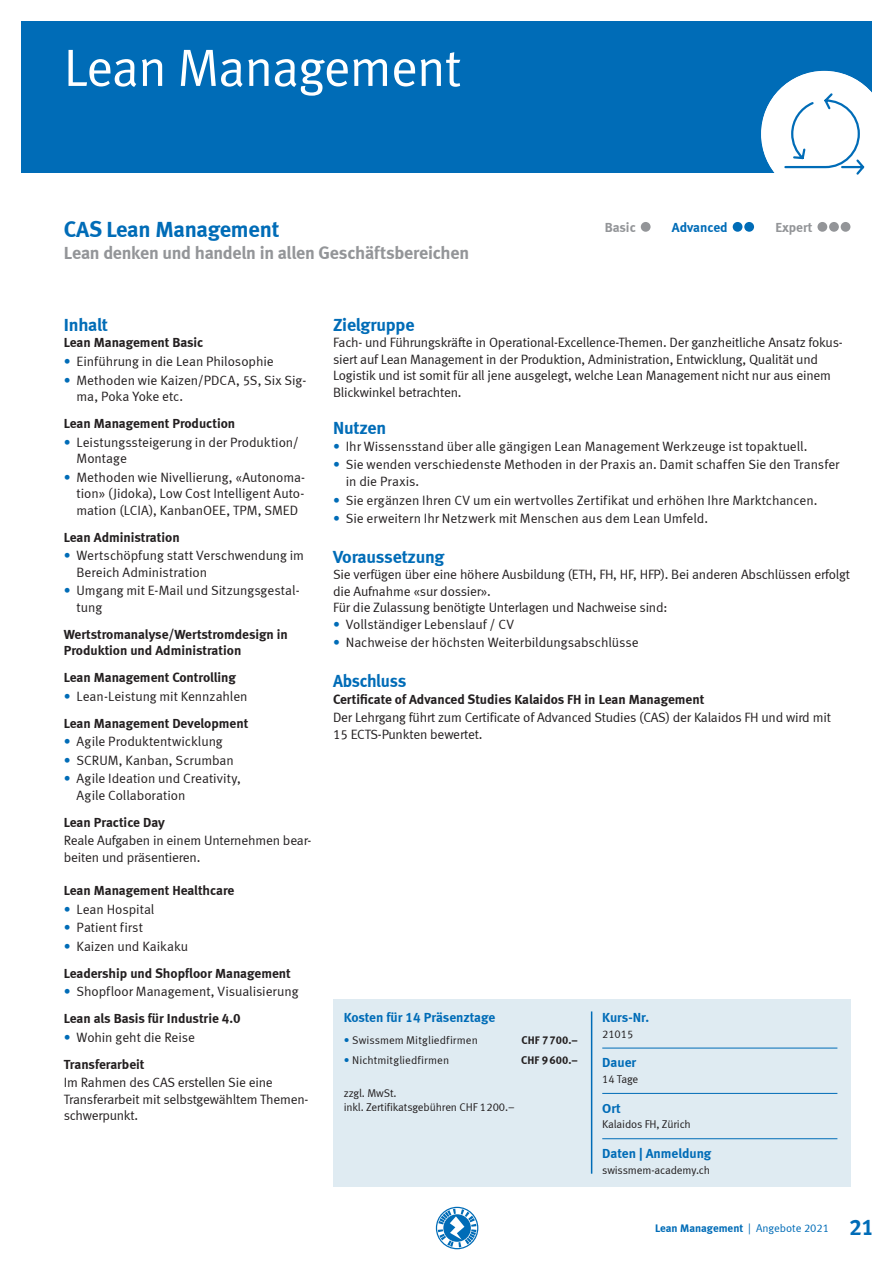
<style>
.page{position:relative;width:893px;height:1263px;background:#fff}
.page>*{position:absolute;margin:0;border:0;box-sizing:border-box;transform-origin:0 0}
.Titel_Kapitel__35_Pt{font:52.5px "Meta Normal LF";letter-spacing:-.015em;color:#fff}
.Titel_Kurs__blau_15{font:22.5px "Meta Bold LF";letter-spacing:-.01em;color:#006cb7}
.Untertitel_Kurs__gra{font:18px "Meta Bold LF";letter-spacing:-.015em;color:#939598}
.Titel_Inhalt__blau_1{font:18px "Meta Bold LF";letter-spacing:-.01em;color:#006cb7}
.Titel_Inhalt__blau_1-2{font:18px "Meta Bold LF";letter-spacing:-.01em;color:#006cb7;scale:.95 1}
.Copy__9_Pt{font:13.5px/16.5px "Meta Normal LF";letter-spacing:-.01em;color:#231f20}
.Untertitel_Inhalt__s{font:13.5px/16.5px "Meta Bold LF";color:#231f20}
.Titel_Box_ohne_Linie{font:13.5px "Meta Bold LF";color:#006cb7}
.Titel_Box__Linie_0_2{font:13.5px "Meta Bold LF";color:#006cb7}
.Kurslevel__grau_9_Pt{font:13.5px "Meta Bold LF";color:#939598}
.Titel_Box_Kurs-Nr{font:13.5px "Meta Bold LF";letter-spacing:-.005em;color:#006cb7}
.Copy_Box__7_5_Pt{font:11.25px "Meta Normal LF";letter-spacing:-.01em;color:#231f20}
.t1{font:11.25px "Meta Bold LF";color:#006cb7}
.t2{font:11.25px "Meta Bold LF";letter-spacing:.01em;color:#231f20}
.s1{color:#006cb7}
.s2{font-family:"Meta Normal LF"}
.s3{font-size:22.5px}
</style>
<div class="page">
<svg style="left:436px;top:1207px;width:42px;height:42px"></svg>
<div style="left:21px;top:21px;width:851px;height:152px;background:#006cb7"></div>
<div style="left:761px;top:71px;width:126px;height:126px;background:#fff;border-radius:50%"></div>
<svg style="left:784px;top:93px;width:81px;height:82px"></svg>
<div style="left:333px;top:999px;width:517px;height:187px;background:#dfebf2"></div>
<hr style="left:591px;top:1011px;width:1px;height:163px;background:#006cb7">
<hr style="left:602px;top:1048px;width:235px;height:1px;background:#006cb7">
<hr style="left:602px;top:1093px;width:235px;height:1px;background:#006cb7">
<hr style="left:602px;top:1138px;width:235px;height:1px;background:#006cb7">
<div style="left:641px;top:222px;width:10px;height:10px;background:#939598;border-radius:50%"></div>
<div style="left:733px;top:222px;width:9px;height:10px;background:#006cb7;border-radius:50%"></div>
<div style="left:744px;top:222px;width:10px;height:10px;background:#006cb7;border-radius:50%"></div>
<div style="left:817px;top:222px;width:10px;height:10px;background:#939598;border-radius:50%"></div>
<div style="left:829px;top:222px;width:10px;height:10px;background:#939598;border-radius:50%"></div>
<div style="left:841px;top:222px;width:9px;height:10px;background:#939598;border-radius:50%"></div>
<p class="Titel_Kapitel__35_Pt" style="left:64px;top:37px;width:399px">Lean Management</p>
<p class="Titel_Kurs__blau_15" style="left:64px;top:216px;width:217px">CAS Lean Management</p>
<p class="Untertitel_Kurs__gra" style="left:64px;top:242px;width:407px">Lean denken und handeln in allen Geschäftsbereichen</p>
<p class="Kurslevel__grau_9_Pt" style="left:605px;top:219px;width:32px">Basic</p>
<p class="Titel_Box_ohne_Linie" style="left:672px;top:219px;width:57px">Advanced</p>
<p class="Kurslevel__grau_9_Pt" style="left:775px;top:219px;width:39px">Expert</p>
<p class="Titel_Inhalt__blau_1" style="left:64px;top:314px;width:46px">Inhalt</p>
<p class="Untertitel_Inhalt__s" style="left:64px;top:334px;width:141px">Lean Management Basic</p>
<p class="Copy__9_Pt" style="left:64px;top:353px;width:211px"><span class="s1">•</span> Einführung in die Lean Philosophie</p>
<p class="Copy__9_Pt" style="left:77px;top:371px;width:231px;text-indent:-13px"><span class="s1">•</span> Methoden wie Kaizen/PDCA, 5S, Six Sig&shy;ma, Poka Yoke etc.</p>
<p class="Untertitel_Inhalt__s" style="left:64px;top:415px;width:173px">Lean Management Production</p>
<p class="Copy__9_Pt" style="left:77px;top:433px;width:224px;text-indent:-13px"><span class="s1">•</span> Leistungssteigerung in der Produktion/<br>Montage</p>
<p class="Copy__9_Pt" style="left:77px;top:468px;width:230px;text-align:justify;text-indent:-13px"><span class="s1">•</span> Methoden wie Nivellierung, «Autonoma&shy;tion» (Jidoka), Low Cost Intelligent Auto&shy;mation (LCIA), KanbanOEE, TPM, SMED</p>
<p class="Untertitel_Inhalt__s" style="left:64px;top:528px;width:117px">Lean Administration</p>
<p class="Copy__9_Pt" style="left:77px;top:547px;width:229px;text-indent:-13px"><span class="s1">•</span> Wertschöpfung statt Verschwendung im<br>Bereich Administration</p>
<p class="Copy__9_Pt" style="left:77px;top:582px;width:225px;text-indent:-13px"><span class="s1">•</span> Umgang mit E-Mail und Sitzungsgestal&shy;tung</p>
<p class="Untertitel_Inhalt__s" style="left:64px;top:625px;width:226px">Wertstromanalyse/Wertstromdesign in<br>Produktion und Administration</p>
<p class="Untertitel_Inhalt__s" style="left:64px;top:669px;width:174px">Lean Management Controlling</p>
<p class="Copy__9_Pt" style="left:64px;top:688px;width:185px"><span class="s1">•</span> Lean-Leistung mit Kennzahlen</p>
<p class="Untertitel_Inhalt__s" style="left:64px;top:714px;width:186px">Lean Management Development</p>
<p class="Copy__9_Pt" style="left:64px;top:733px;width:160px"><span class="s1">•</span> Agile Produktentwicklung</p>
<p class="Copy__9_Pt" style="left:64px;top:752px;width:172px"><span class="s1">•</span> SCRUM, Kanban, Scrumban</p>
<p class="Copy__9_Pt" style="left:77px;top:770px;width:166px;text-indent:-13px"><span class="s1">•</span> Agile Ideation und Creativity,<br>Agile Collaboration</p>
<p class="Untertitel_Inhalt__s" style="left:64px;top:814px;width:103px">Lean Practice Day</p>
<p class="Copy__9_Pt" style="left:64px;top:832px;width:249px">Reale Aufgaben in einem Unternehmen bear&shy;beiten und präsentieren.</p>
<p class="Untertitel_Inhalt__s" style="left:64px;top:882px;width:172px">Lean Management Healthcare</p>
<p class="Copy__9_Pt" style="left:64px;top:900px;width:92px"><span class="s1">•</span> Lean Hospital</p>
<p class="Copy__9_Pt" style="left:64px;top:919px;width:81px"><span class="s1">•</span> Patient first</p>
<p class="Copy__9_Pt" style="left:64px;top:938px;width:126px"><span class="s1">•</span> Kaizen und Kaikaku</p>
<p class="Untertitel_Inhalt__s" style="left:64px;top:965px;width:229px">Leadership und Shopfloor Management</p>
<p class="Copy__9_Pt" style="left:64px;top:983px;width:236px"><span class="s1">•</span> Shopfloor Management, Visualisierung</p>
<p class="Untertitel_Inhalt__s" style="left:64px;top:1010px;width:178px">Lean als Basis für Industrie 4.0</p>
<p class="Copy__9_Pt" style="left:64px;top:1029px;width:133px"><span class="s1">•</span> Wohin geht die Reise</p>
<p class="Untertitel_Inhalt__s" style="left:64px;top:1056px;width:82px">Transferarbeit</p>
<p class="Copy__9_Pt" style="left:64px;top:1074px;width:245px">Im Rahmen des CAS erstellen Sie eine<br>Transferarbeit mit selbstgewähltem Themen&shy;schwerpunkt.</p>
<p class="Titel_Inhalt__blau_1" style="left:333px;top:314px;width:83px">Zielgruppe</p>
<p class="Copy__9_Pt" style="left:333px;top:334px;width:511px">Fach- und Führungskräfte in Operational-Excellence-Themen. Der ganzheitliche Ansatz fokus&shy;siert auf Lean Management in der Produktion, Administration, Entwicklung, Qualität und Logistik und ist somit für all jene ausgelegt, welche Lean Management nicht nur aus einem Blickwinkel betrachten.</p>
<p class="Titel_Inhalt__blau_1" style="left:333px;top:417px;width:55px">Nutzen</p>
<p class="Copy__9_Pt" style="left:333px;top:438px;width:476px"><span class="s1">•</span> Ihr Wissensstand über alle gängigen Lean Management Werkzeuge ist topaktuell.</p>
<p class="Copy__9_Pt" style="left:346px;top:456px;width:495px;text-indent:-13px"><span class="s1">•</span> Sie wenden verschiedenste Methoden in der Praxis an. Damit schaffen Sie den Transfer in die Praxis.</p>
<p class="Copy__9_Pt" style="left:333px;top:491px;width:486px"><span class="s1">•</span> Sie ergänzen Ihren CV um ein wertvolles Zertifikat und erhöhen Ihre Marktchancen.</p>
<p class="Copy__9_Pt" style="left:333px;top:510px;width:377px"><span class="s1">•</span> Sie erweitern Ihr Netzwerk mit Menschen aus dem Lean Umfeld.</p>
<p class="Titel_Inhalt__blau_1" style="left:333px;top:546px;width:113px">Voraussetzung</p>
<p class="Copy__9_Pt" style="left:333px;top:566px;width:518px">Sie verfügen über eine höhere Ausbildung (ETH, FH, HF, HFP). Bei anderen Abschlüssen erfolgt die Aufnahme «sur dossier».</p>
<p class="Copy__9_Pt" style="left:333px;top:599px;width:336px">Für die Zulassung benötigte Unterlagen und Nachweise sind:</p>
<p class="Copy__9_Pt" style="left:333px;top:616px;width:183px"><span class="s1">•</span> Vollständiger Lebenslauf / CV</p>
<p class="Copy__9_Pt" style="left:333px;top:634px;width:307px"><span class="s1">•</span> Nachweise der höchsten Weiterbildungsabschlüsse</p>
<p class="Titel_Inhalt__blau_1-2" style="left:333px;top:670px;width:79px">Abschluss</p>
<p class="Untertitel_Inhalt__s" style="left:333px;top:690px;width:373px">Certificate of Advanced Studies Kalaidos FH in Lean Management</p>
<p class="Copy__9_Pt" style="left:333px;top:709px;width:499px">Der Lehrgang führt zum Certificate of Advanced Studies (CAS) der Kalaidos FH und wird mit<br>15 ECTS-Punkten bewertet.</p>
<p class="Titel_Box_ohne_Linie" style="left:344px;top:1009px;width:153px">Kosten für 14 Präsenztage</p>
<p class="Copy_Box__7_5_Pt" style="left:344px;top:1034px;width:136px"><span class="s1">•</span> Swissmem Mitgliedfirmen</p>
<p class="t2" style="left:521px;top:1033px;width:58px">CHF 7700.–</p>
<p class="Copy_Box__7_5_Pt" style="left:344px;top:1053px;width:107px"><span class="s1">•</span> Nichtmitgliedfirmen</p>
<p class="t2" style="left:521px;top:1053px;width:58px">CHF 9600.–</p>
<p class="Copy_Box__7_5_Pt" style="left:344px;top:1087px;width:54px">zzgl. MwSt.</p>
<p class="Copy_Box__7_5_Pt" style="left:344px;top:1100px;width:172px">inkl. Zertifikatsgebühren CHF 1200.–</p>
<p class="Titel_Box_Kurs-Nr" style="left:602px;top:1009px;width:48px">Kurs-Nr.</p>
<p class="Copy_Box__7_5_Pt" style="left:602px;top:1027px;width:33px">21015</p>
<p class="Titel_Box__Linie_0_2" style="left:602px;top:1055px;width:36px">Dauer</p>
<p class="Copy_Box__7_5_Pt" style="left:602px;top:1072px;width:37px">14 Tage</p>
<p class="Titel_Box__Linie_0_2" style="left:602px;top:1100px;width:20px">Ort</p>
<p class="Copy_Box__7_5_Pt" style="left:602px;top:1118px;width:90px">Kalaidos FH, Zürich</p>
<p class="Titel_Box__Linie_0_2" style="left:602px;top:1145px;width:111px">Daten | Anmeldung</p>
<p class="Copy_Box__7_5_Pt" style="left:602px;top:1163px;width:109px">swissmem-academy.ch</p>
<p class="t1" style="left:655px;top:1222px;width:220px">Lean Management <span class="s2">| Angebote 2021</span> <span class="s3">21</span></p>
</div>
